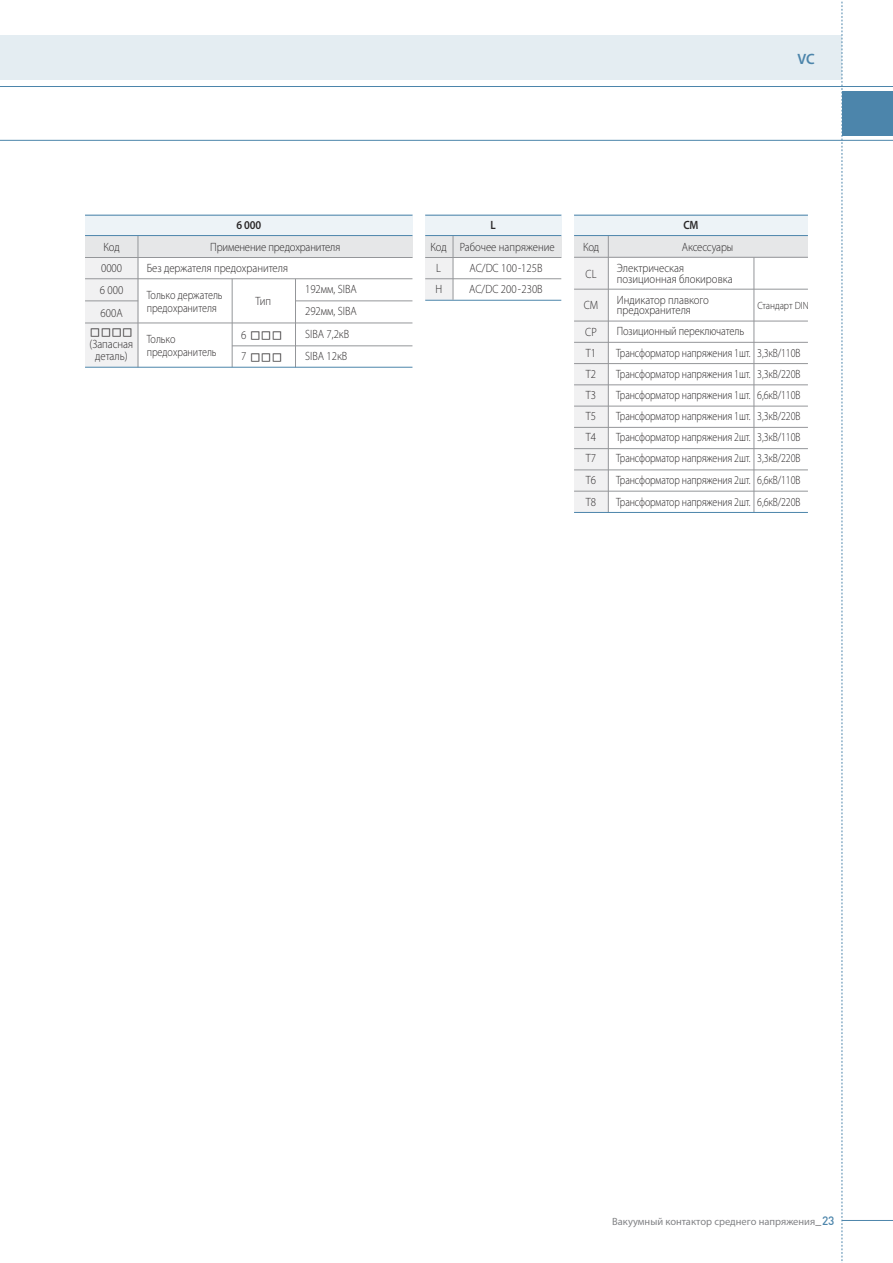
<style>
.page{position:relative;width:893px;height:1263px;background:#fff}
.page>*{position:absolute;margin:0;border:0;box-sizing:border-box;transform-origin:0 0}
.t1{font:18px/21.3px "SMJ Gothic Std";color:#2b2829}
.t2{font:600 15px "Myriad Pro";color:#4c85ab}
.t3{font:300 12px "Myriad Pro";letter-spacing:-.01em;color:#2b2829;scale:.83 1}
.t4{font:300 12px/22.5px "Myriad Pro";letter-spacing:-.01em;color:#2b2829;scale:.9 1}
.t5{font:300 12px/13.5px "Myriad Pro";letter-spacing:-.01em;color:#2b2829;scale:.85 1}
.t6{font:300 12px "Myriad Pro";letter-spacing:-.01em;color:#2b2829;scale:.87 1}
.t7{font:600 12px "Myriad Pro";color:#2b2829;scale:.9 1}
.t8{font:10.5px "Myriad Pro";color:#828386}
.t9{font:300 10.5px "Myriad Pro";color:#2b2829;scale:.9 1}
.s1{font-family:"Myriad Pro";font-weight:300;font-size:12px}
.s2{font-family:"DIN";font-weight:500}
.s3{font-family:"DIN";font-weight:500;font-size:12px;color:#4c85ab}
</style>
<div class="page">
<div style="left:0;top:35px;width:842px;height:44px;background:#e4edf2"></div>
<hr style="left:0;top:140px;width:893px;height:1px;background:#4c85ab">
<hr style="left:0;top:86px;width:893px;height:1px;background:#4c85ab">
<svg style="left:842px;top:1px;width:1px;height:1262px"></svg>
<hr style="left:842px;top:1220px;width:51px;height:1px;background:#4c85ab">
<div style="left:842px;top:91px;width:51px;height:45px;background:#4c85ab"></div>
<div style="left:425px;top:215px;width:28px;height:85px;background:#f1f1f2"></div>
<div style="left:425px;top:215px;width:136px;height:21px;background:#edf3f7"></div>
<div style="left:425px;top:236px;width:136px;height:21px;background:#e6e7e8"></div>
<hr style="left:425px;top:300px;width:136px;height:1px;background:#4c85ab">
<hr style="left:425px;top:215px;width:136px;height:1px;background:#4c85ab">
<hr style="left:425px;top:235px;width:136px;height:1px;background:#4c85ab">
<hr style="left:425px;top:257px;width:136px;height:1px;background:#949699">
<hr style="left:425px;top:278px;width:136px;height:1px;background:#949699">
<hr style="left:453px;top:236px;width:1px;height:64px;background:#949699">
<div style="left:85px;top:215px;width:53px;height:152px;background:#f1f1f2"></div>
<div style="left:85px;top:215px;width:327px;height:21px;background:#edf3f7"></div>
<div style="left:85px;top:236px;width:327px;height:21px;background:#e6e7e8"></div>
<hr style="left:85px;top:278px;width:327px;height:1px;background:#949699">
<hr style="left:85px;top:323px;width:53px;height:1px;background:#949699">
<hr style="left:85px;top:301px;width:53px;height:1px;background:#949699">
<hr style="left:295px;top:301px;width:117px;height:1px;background:#949699">
<hr style="left:232px;top:346px;width:180px;height:1px;background:#949699">
<hr style="left:138px;top:323px;width:274px;height:1px;background:#949699">
<hr style="left:85px;top:257px;width:327px;height:1px;background:#949699">
<hr style="left:85px;top:215px;width:327px;height:1px;background:#4c85ab">
<hr style="left:85px;top:235px;width:327px;height:1px;background:#4c85ab">
<hr style="left:138px;top:236px;width:1px;height:131px;background:#949699">
<hr style="left:232px;top:279px;width:1px;height:88px;background:#949699">
<hr style="left:295px;top:279px;width:1px;height:88px;background:#949699">
<hr style="left:85px;top:367px;width:327px;height:1px;background:#4c85ab">
<div style="left:574px;top:256px;width:34px;height:256px;background:#f1f1f2"></div>
<div style="left:574px;top:236px;width:234px;height:21px;background:#e6e7e8"></div>
<div style="left:574px;top:215px;width:234px;height:21px;background:#edf3f7"></div>
<hr style="left:574px;top:289px;width:234px;height:1px;background:#949699">
<hr style="left:574px;top:257px;width:234px;height:1px;background:#949699">
<hr style="left:574px;top:321px;width:234px;height:1px;background:#949699">
<hr style="left:574px;top:342px;width:234px;height:1px;background:#949699">
<hr style="left:574px;top:363px;width:234px;height:1px;background:#949699">
<hr style="left:574px;top:385px;width:234px;height:1px;background:#949699">
<hr style="left:574px;top:406px;width:234px;height:1px;background:#949699">
<hr style="left:574px;top:427px;width:234px;height:1px;background:#949699">
<hr style="left:574px;top:448px;width:234px;height:1px;background:#949699">
<hr style="left:574px;top:470px;width:234px;height:1px;background:#949699">
<hr style="left:574px;top:215px;width:234px;height:1px;background:#4c85ab">
<hr style="left:574px;top:235px;width:234px;height:1px;background:#4c85ab">
<hr style="left:574px;top:491px;width:234px;height:1px;background:#949699">
<hr style="left:608px;top:236px;width:1px;height:276px;background:#949699">
<hr style="left:754px;top:257px;width:1px;height:255px;background:#949699">
<hr style="left:574px;top:512px;width:234px;height:1px;background:#4c85ab">
<p class="t7" style="left:236px;top:220px;width:29px">6 000</p>
<p class="t4" style="left:104px;top:237px;width:19px">Код</p>
<p class="t4" style="left:210px;top:236px;width:146px">Применение предохранителя</p>
<p class="t4" style="left:100px;top:257px;width:28px;text-align:justify">0000<br>6 000<br>600A</p>
<p class="t4" style="left:147px;top:258px;width:159px">Без держателя предохранителя</p>
<p class="t5" style="left:147px;top:289px;width:91px">Только держатель предохранителя</p>
<p class="t5" style="left:147px;top:333px;width:84px">Только предохранитель</p>
<p class="t4" style="left:305px;top:279px;width:59px">192мм, SIBA</p>
<p class="t4" style="left:305px;top:324px;width:51px">SIBA 7,2кВ</p>
<p class="t4" style="left:256px;top:291px;width:19px">Тип</p>
<p class="t4" style="left:305px;top:301px;width:59px">292мм, SIBA</p>
<p class="t4" style="left:305px;top:346px;width:48px">SIBA 12кВ</p>
<h1 class="t1" style="left:86px;top:321px;width:52px">□□□□</h1>
<p class="t4" style="left:90px;top:339px;width:50px;line-height:12px;text-align:center">(Запасная деталь)</p>
<h1 class="t1" style="left:241px;top:324px;width:46px"><span class="s1">6</span> □□□<br><span class="s1">7</span> □□□</h1>
<p class="t2" style="left:797px;top:53px;width:19px">VC</p>
<p class="t7" style="left:491px;top:220px;width:7px">L</p>
<p class="t4" style="left:436px;top:237px;width:133px;line-height:21.3px;text-indent:-6px">Код Рабочее напряжение<br>L</p>
<p class="t4" style="left:469px;top:258px;width:83px">AC/DC 100-125В</p>
<p class="t4" style="left:435px;top:279px;width:9px">H</p>
<p class="t4" style="left:469px;top:279px;width:83px">AC/DC 200-230В</p>
<p class="t7" style="left:683px;top:220px;width:18px">CM</p>
<p class="t4" style="left:583px;top:236px;width:19px">Код</p>
<p class="t4" style="left:682px;top:236px;width:59px">Аксессуары</p>
<p class="t4" style="left:586px;top:264px;width:14px">CL</p>
<p class="t4" style="left:584px;top:295px;width:18px">CM</p>
<p class="t4" style="left:585px;top:323px;width:14px;line-height:21px">CP<br>T1</p>
<p class="t4" style="left:617px;top:264px;width:130px;line-height:10.5px">Электрическая позиционная блокировка</p>
<p class="t4" style="left:617px;top:295px;width:104px;line-height:10.5px">Индикатор плавкого предохранителя</p>
<p class="t6" style="left:617px;top:326px;width:148px">Позиционный переключатель</p>
<p class="t9" style="left:757px;top:301px;width:59px">Стандарт DIN</p>
<p class="t3" style="left:616px;top:349px;width:224px">Трансформатор напряжения 1шт. 3,3кВ/110В</p>
<p class="t4" style="left:586px;top:364px;width:13px">T2</p>
<p class="t3" style="left:616px;top:370px;width:224px">Трансформатор напряжения 1шт. 3,3кВ/220В</p>
<p class="t4" style="left:586px;top:385px;width:13px">T3</p>
<p class="t3" style="left:616px;top:391px;width:224px">Трансформатор напряжения 1шт. 6,6кВ/110В</p>
<p class="t4" style="left:586px;top:406px;width:13px">T5</p>
<p class="t3" style="left:616px;top:412px;width:224px">Трансформатор напряжения 1шт. 3,3кВ/220В</p>
<p class="t4" style="left:586px;top:427px;width:13px">T4</p>
<p class="t3" style="left:616px;top:433px;width:224px">Трансформатор напряжения 2шт. 3,3кВ/110В</p>
<p class="t4" style="left:586px;top:448px;width:13px">T7</p>
<p class="t3" style="left:616px;top:454px;width:224px">Трансформатор напряжения 2шт. 3,3кВ/220В</p>
<p class="t4" style="left:586px;top:470px;width:13px">T6</p>
<p class="t3" style="left:616px;top:476px;width:224px">Трансформатор напряжения 2шт. 6,6кВ/110В</p>
<p class="t4" style="left:586px;top:492px;width:13px">T8</p>
<p class="t3" style="left:616px;top:497px;width:224px">Трансформатор напряжения 2шт. 6,6кВ/220В</p>
<p class="t8" style="left:612px;top:1217px;width:224px">Вакуумный контактор среднего напряжения<span class="s2">_</span><span class="s3">23</span></p>
</div>
